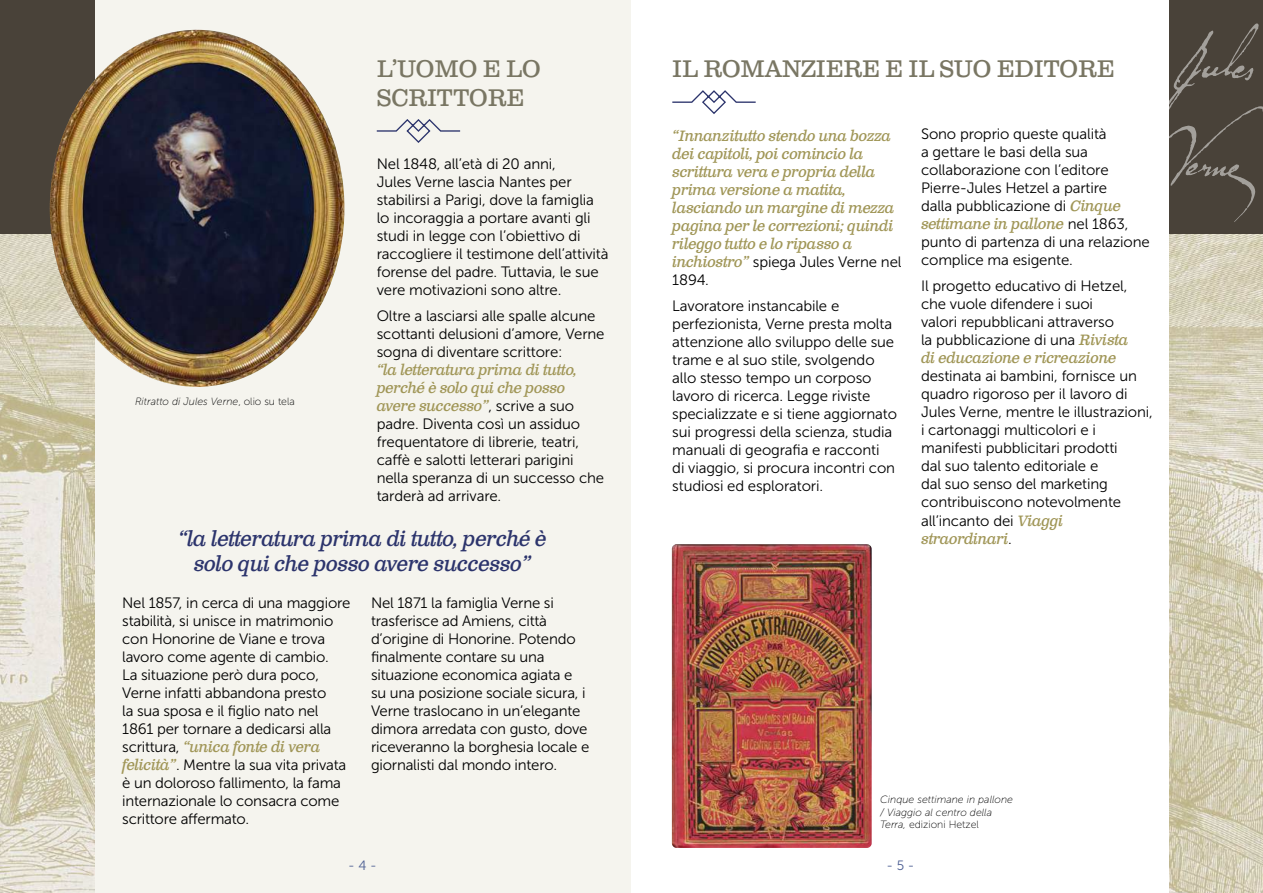
<style>
.page{position:relative;width:1263px;height:893px;background:#fff}
.page>*{position:absolute;margin:0;border:0;box-sizing:border-box;transform-origin:0 0}
.t1{font:24px/28.8px "Clarendon Text Pro";color:#797663}
.t2{font:italic 21px/25.2px "Clarendon Text Pro";letter-spacing:-.035em;color:#2c346c;text-align:center}
.t3{font:15px/18px "Museo Sans 300";letter-spacing:-.01em;color:#000}
.t4{font:italic 15px/18px "Clarendon Text Pro";letter-spacing:-.035em;color:#a09657}
.t5{font:13.5px "Museo Sans 300";color:#4d5f93}
.t6{font:italic 10.5px/12.6px "Museo Sans 100";color:#000}
.s1{font-style:normal}
.s2{font-family:"Museo Sans 300";font-style:normal;color:#000}
.s3{font-family:"Clarendon Text Pro";font-style:italic;color:#a09657}
</style>
<div class="page">
<img style="left:1169px;top:234px;width:94px;height:659px">
<div style="left:1169px;top:0;width:94px;height:234px;background:#494239"></div>
<svg style="left:1169px;top:23px;width:94px;height:199px"></svg>
<img style="left:0;top:234px;width:95px;height:659px">
<div style="left:95px;top:0;width:535px;height:893px;background:#f5f4ee"></div>
<div style="left:0;top:0;width:95px;height:234px;background:#494239"></div>
<svg style="left:672px;top:90px;width:84px;height:24px"></svg>
<svg style="left:376px;top:119px;width:85px;height:24px"></svg>
<img style="left:50px;top:30px;width:294px;height:357px">
<img style="left:672px;top:544px;width:200px;height:304px">
<p class="t6" style="left:135px;top:395px;width:161px">Ritratto di Jules Verne<span class="s1">, olio su tela</span></p>
<h1 class="t1" style="left:377px;top:56px;width:165px">L’UOMO E LO<br>SCRITTORE</h1>
<p class="t3" style="left:377px;top:155px;width:233px">Nel 1848, all’età di 20 anni,<br>Jules Verne lascia Nantes per stabilirsi a Parigi, dove la famiglia lo incoraggia a portare avanti gli studi in legge con l’obiettivo di raccogliere il testimone dell’attività forense del padre. Tuttavia, le sue vere motivazioni sono altre.</p>
<p class="t3" style="left:377px;top:307px;width:229px">Oltre a lasciarsi alle spalle alcune scottanti delusioni d’amore, Verne sogna di diventare scrittore:</p>
<p class="t4" style="left:377px;top:361px;width:202px">“la letteratura prima di tutto, perché è solo qui che posso avere successo”<span class="s2">, scrive a suo</span></p>
<p class="t3" style="left:377px;top:415px;width:229px">padre. Diventa così un assiduo frequentatore di librerie, teatri, caffè e salotti letterari parigini nella speranza di un successo che tarderà ad arrivare.</p>
<h2 class="t2" style="left:178px;top:527px;width:370px">“la letteratura prima di tutto, perché è solo qui che posso avere successo”</h2>
<p class="t3" style="left:122px;top:594px;width:230px">Nel 1857, in cerca di una maggiore stabilità, si unisce in matrimonio con Honorine de Viane e trova lavoro come agente di cambio.<br>La situazione però dura poco,<br>Verne infatti abbandona presto<br>la sua sposa e il figlio nato nel<br>1861 per tornare a dedicarsi alla</p>
<p class="t4" style="left:122px;top:738px;width:200px"><span class="s2">scrittura,</span> “unica fonte di vera</p>
<p class="t3" style="left:122px;top:756px;width:226px"><span class="s3">felicità”</span>. Mentre la sua vita privata è un doloroso fallimento, la fama internazionale lo consacra come scrittore affermato.</p>
<p class="t3" style="left:371px;top:594px;width:220px">Nel 1871 la famiglia Verne si trasferisce ad Amiens, città d’origine di Honorine. Potendo finalmente contare su una situazione economica agiata e su una posizione sociale sicura, i<br>Verne traslocano in un’elegante dimora arredata con gusto, dove riceveranno la borghesia locale e giornalisti dal mondo intero.</p>
<h1 class="t1" style="left:672px;top:56px;width:443px">IL ROMANZIERE E IL SUO EDITORE</h1>
<p class="t4" style="left:672px;top:127px;width:224px">“Innanzitutto stendo una bozza dei capitoli, poi comincio la scrittura vera e propria della prima versione a matita, lasciando un margine di mezza pagina per le correzioni; quindi rileggo tutto e lo ripasso a</p>
<p class="t3" style="left:672px;top:253px;width:231px"><span class="s3">inchiostro”</span> spiega Jules Verne nel<br>1894.</p>
<p class="t3" style="left:672px;top:297px;width:226px">Lavoratore instancabile e perfezionista, Verne presta molta attenzione allo sviluppo delle sue trame e al suo stile, svolgendo allo stesso tempo un corposo lavoro di ricerca. Legge riviste specializzate e si tiene aggiornato sui progressi della scienza, studia manuali di geografia e racconti<br>di viaggio, si procura incontri con studiosi ed esploratori.</p>
<p class="t3" style="left:921px;top:125px;width:202px">Sono proprio queste qualità<br>a gettare le basi della sua collaborazione con l’editore<br>Pierre-Jules Hetzel a partire dalla pubblicazione di <span class="s3">Cinque</span></p>
<p class="t4" style="left:921px;top:215px;width:209px">settimane in pallone <span class="s2">nel 1863,</span></p>
<p class="t3" style="left:921px;top:233px;width:230px">punto di partenza di una relazione complice ma esigente.</p>
<p class="t3" style="left:921px;top:277px;width:209px">Il progetto educativo di Hetzel, che vuole difendere i suoi valori repubblicani attraverso la pubblicazione di una <span class="s3">Rivista</span></p>
<p class="t4" style="left:921px;top:350px;width:197px">di educazione e ricreazione</p>
<p class="t3" style="left:921px;top:367px;width:233px">destinata ai bambini, fornisce un quadro rigoroso per il lavoro di<br>Jules Verne, mentre le illustrazioni, i cartonaggi multicolori e i manifesti pubblicitari prodotti<br>dal suo talento editoriale e<br>dal suo senso del marketing contribuiscono notevolmente all’incanto dei <span class="s3">Viaggi</span></p>
<p class="t4" style="left:921px;top:530px;width:92px">straordinari<span class="s2">.</span></p>
<p class="t6" style="left:880px;top:793px;width:134px">Cinque settimane in pallone / Viaggio al centro della<br>Terra, <span class="s1">edizioni Hetzel</span></p>
<p class="t5" style="left:348px;top:858px;width:30px">- 4 -</p>
<p class="t5" style="left:886px;top:858px;width:30px">- 5 -</p>
</div>
